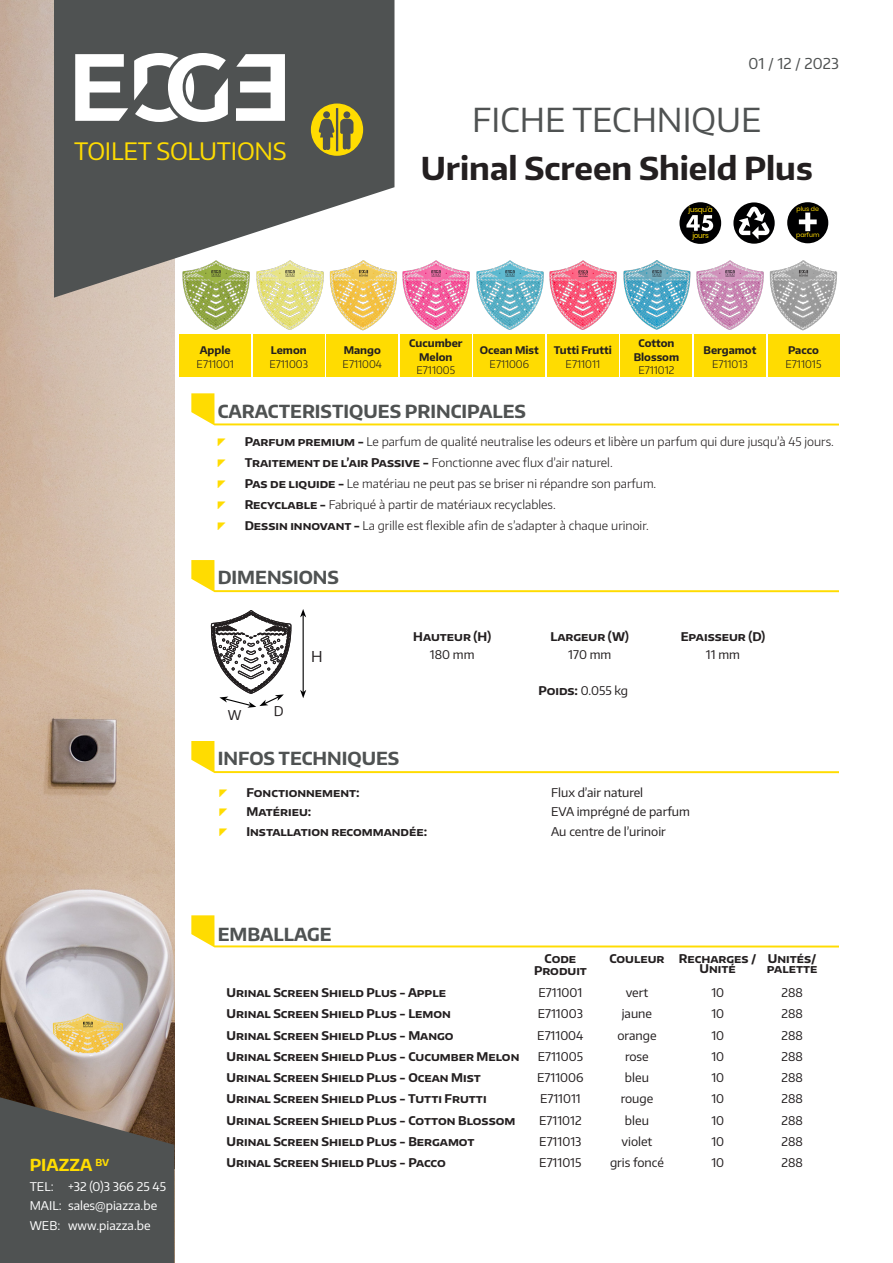
<style>
.page{position:relative;width:893px;height:1263px;background:#fff}
.page>*{position:absolute;margin:0;border:0;box-sizing:border-box;transform-origin:0 0}
.t1{font:33px "Encode Sans Normal";color:#4f5252}
.t2{font:700 31.5px "Encode Sans Normal";color:#231f20}
.t3{font:24px "Encode Sans Normal";letter-spacing:-.01em;color:#ffdc01}
.t4{font:700 18px "Encode Sans Normal";color:#4f5252}
.t5{font:700 16.5px "Encode Sans Normal";color:#ffdc01}
.t6{font:15px "Encode Sans Normal";color:#4f5252}
.t7{font:15px "Encode Sans Normal";color:#231f20}
.t8{font:13.5px "Encode Sans Normal";color:#231f20}
.t9{font:700 12px "Encode Sans Normal";color:#231f20}
.t10{font:300 12px "Encode Sans Normal";color:#231f20}
.t11{font:12px "Encode Sans Normal";color:#231f20}
.t12{font:12px "Encode Sans Normal";color:#fff}
.t13{font:12px "toonarrow";color:#ffdc01}
.t14{font:700 10.5px/13.5px "Encode Sans Normal";color:#231f20;text-align:center}
.t15{font:300 10.5px/13.5px "Encode Sans Normal";color:#231f20}
.t16{font:7.2px "Poppins";letter-spacing:-.04em;color:#ffdc01}
.t17{font:6.3px "Poppins";color:#ffdc01}
.s1{font-weight:700}
.s2{font-weight:300}
</style>
<div class="page">
<svg style="left:191px;top:393px;width:648px;height:32px"></svg>
<svg style="left:191px;top:560px;width:648px;height:32px"></svg>
<svg style="left:191px;top:741px;width:648px;height:32px"></svg>
<svg style="left:191px;top:915px;width:648px;height:32px"></svg>
<svg style="left:679px;top:202px;width:42px;height:42px"></svg>
<svg style="left:787px;top:202px;width:41px;height:41px"></svg>
<svg style="left:733px;top:202px;width:42px;height:42px"></svg>
<img style="left:0;top:0;width:175px;height:1263px">
<svg style="left:54px;top:0;width:340px;height:298px;background:#666968"></svg>
<svg style="left:75px;top:53px;width:210px;height:69px"></svg>
<svg style="left:311px;top:104px;width:52px;height:52px;background:#a59629"></svg>
<svg style="left:0;top:1097px;width:174px;height:166px;background:#575653"></svg>
<div style="left:180px;top:334px;width:71px;height:42px;background:#ffdc01"></div>
<div style="left:253px;top:334px;width:71px;height:43px;background:#ffdc01"></div>
<div style="left:327px;top:334px;width:71px;height:43px;background:#ffdc01"></div>
<div style="left:400px;top:334px;width:71px;height:43px;background:#ffdc01"></div>
<div style="left:474px;top:334px;width:71px;height:43px;background:#ffdc01"></div>
<div style="left:547px;top:334px;width:71px;height:43px;background:#ffdc01"></div>
<div style="left:621px;top:334px;width:71px;height:43px;background:#ffdc01"></div>
<div style="left:694px;top:334px;width:71px;height:43px;background:#ffdc01"></div>
<div style="left:768px;top:334px;width:71px;height:43px;background:#ffdc01"></div>
<img style="left:181px;top:260px;width:71px;height:70px">
<img style="left:254px;top:260px;width:71px;height:70px">
<img style="left:327px;top:260px;width:71px;height:71px">
<img style="left:402px;top:260px;width:68px;height:70px">
<img style="left:476px;top:260px;width:68px;height:70px">
<img style="left:549px;top:260px;width:68px;height:70px">
<img style="left:623px;top:260px;width:68px;height:70px">
<img style="left:696px;top:260px;width:68px;height:70px">
<img style="left:769px;top:260px;width:69px;height:71px">
<svg style="left:211px;top:610px;width:80px;height:98px"></svg>
<hr style="left:303px;top:615px;width:1px;height:77px;background:#000001">
<svg style="left:300px;top:609px;width:6px;height:8px"></svg>
<svg style="left:300px;top:690px;width:6px;height:8px"></svg>
<p class="t6" style="left:748px;top:54px;width:92px">01 / 12 / 2023</p>
<p class="t3" style="left:74px;top:135px;width:214px">TOILET SOLUTIONS</p>
<p class="t1" style="left:472px;top:98px;width:291px">FICHE TECHNIQUE</p>
<p class="t2" style="left:421px;top:147px;width:394px">Urinal Screen Shield Plus</p>
<p class="t16" style="left:689px;top:206px;width:25px">jusqu'à</p>
<p class="t16" style="left:692px;top:232px;width:18px">jours</p>
<p class="t17" style="left:796px;top:206px;width:24px">plus de</p>
<p class="t17" style="left:796px;top:232px;width:25px">parfum</p>
<p class="t15" style="left:197px;top:343px;width:39px;text-align:center"><span class="s1">Apple<br></span>E711001</p>
<p class="t15" style="left:270px;top:343px;width:40px"><span class="s1">Lemon<br></span>E711003</p>
<p class="t15" style="left:343px;top:343px;width:41px"><span class="s1">Mango<br></span>E711004</p>
<p class="t14" style="left:409px;top:336px;width:55px">Cucumber<br>Melon<br><span class="s2">E711005</span></p>
<p class="t14" style="left:480px;top:343px;width:60px">Ocean Mist<br><span class="s2">E711006</span></p>
<p class="t14" style="left:554px;top:343px;width:60px">Tutti Frutti<br><span class="s2">E711011</span></p>
<p class="t14" style="left:634px;top:336px;width:47px">Cotton<br>Blossom<br><span class="s2">E711012</span></p>
<p class="t14" style="left:703px;top:343px;width:54px">Bergamot<br><span class="s2">E711013</span></p>
<p class="t15" style="left:785px;top:343px;width:37px"><span class="s1">Pacco<br></span>E711015</p>
<p class="t4" style="left:218px;top:399px;width:310px">CARACTERISTIQUES PRINCIPALES</p>
<p class="t13" style="left:218px;top:435px;width:10px">A</p>
<p class="t10" style="left:245px;top:433px;width:591px"><span class="s1">Parfum premium -</span> Le parfum de qualité neutralise les odeurs et libère un parfum qui dure jusqu’à 45 jours.</p>
<p class="t13" style="left:218px;top:456px;width:10px">A</p>
<p class="t10" style="left:245px;top:454px;width:370px"><span class="s1">Traitement de l’air Passive -</span> Fonctionne avec flux d’air naturel.</p>
<p class="t13" style="left:218px;top:477px;width:10px">A</p>
<p class="t10" style="left:245px;top:475px;width:413px"><span class="s1">Pas de liquide -</span> Le matériau ne peut pas se briser ni répandre son parfum.</p>
<p class="t13" style="left:218px;top:498px;width:10px">A</p>
<p class="t10" style="left:245px;top:496px;width:313px"><span class="s1">Recyclable -</span> Fabriqué à partir de matériaux recyclables.</p>
<p class="t13" style="left:218px;top:518px;width:10px">A</p>
<p class="t10" style="left:245px;top:517px;width:406px"><span class="s1">Dessin innovant -</span> La grille est flexible afin de s’adapter à chaque urinoir.</p>
<p class="t4" style="left:218px;top:566px;width:123px">DIMENSIONS</p>
<p class="t8" style="left:228px;top:706px;width:15px">W</p>
<p class="t8" style="left:274px;top:702px;width:11px">D</p>
<p class="t7" style="left:311px;top:647px;width:13px">H</p>
<p class="t4" style="left:218px;top:747px;width:183px">INFOS TECHNIQUES</p>
<p class="t9" style="left:413px;top:629px;width:79px">Hauteur (H)</p>
<p class="t9" style="left:551px;top:629px;width:80px">Largeur (W)</p>
<p class="t9" style="left:681px;top:629px;width:86px">Epaisseur (D)</p>
<p class="t11" style="left:430px;top:647px;width:46px">180 mm</p>
<p class="t11" style="left:568px;top:647px;width:45px">170 mm</p>
<p class="t11" style="left:706px;top:647px;width:36px">11 mm</p>
<p class="t11" style="left:538px;top:682px;width:91px"><span class="s1">Poids:</span> 0.055 kg</p>
<p class="t13" style="left:219px;top:786px;width:10px">A</p>
<p class="t9" style="left:246px;top:784px;width:115px">Fonctionnement:</p>
<p class="t11" style="left:551px;top:784px;width:94px">Flux d’air naturel</p>
<p class="t13" style="left:219px;top:805px;width:10px">A</p>
<p class="t9" style="left:246px;top:804px;width:66px">Matérieu:</p>
<p class="t11" style="left:551px;top:804px;width:140px">EVA imprégné de parfum</p>
<p class="t13" style="left:219px;top:825px;width:10px">A</p>
<p class="t9" style="left:246px;top:823px;width:182px">Installation recommandée:</p>
<p class="t11" style="left:551px;top:823px;width:116px">Au centre de l’urinoir</p>
<p class="t5" style="left:30px;top:1154px;width:81px">PIAZZA <sup>BV</sup></p>
<p class="t12" style="left:30px;top:1178px;width:138px">TEL: +32 (0)3 366 25 45</p>
<p class="t12" style="left:30px;top:1198px;width:129px">MAIL: sales@piazza.be</p>
<p class="t12" style="left:30px;top:1217px;width:122px">WEB: www.piazza.be</p>
<p class="t4" style="left:218px;top:922px;width:115px">EMBALLAGE</p>
<p class="t9" style="left:544px;top:950px;width:33px">Code</p>
<p class="t9" style="left:534px;top:962px;width:55px">Produit</p>
<p class="t9" style="left:609px;top:950px;width:57px">Couleur</p>
<p class="t9" style="left:679px;top:950px;width:79px">Recharges /</p>
<p class="t9" style="left:700px;top:961px;width:38px">Unité</p>
<p class="t9" style="left:768px;top:950px;width:50px">Unités/</p>
<p class="t9" style="left:767px;top:961px;width:52px">palette</p>
<p class="t9" style="left:227px;top:985px;width:221px">Urinal Screen Shield Plus - Apple</p>
<p class="t11" style="left:538px;top:985px;width:45px">E711001</p>
<p class="t11" style="left:626px;top:985px;width:24px">vert</p>
<p class="t11" style="left:711px;top:985px;width:14px">10</p>
<p class="t11" style="left:781px;top:985px;width:23px">288</p>
<p class="t9" style="left:227px;top:1006px;width:226px">Urinal Screen Shield Plus - Lemon</p>
<p class="t11" style="left:538px;top:1006px;width:47px">E711003</p>
<p class="t11" style="left:622px;top:1006px;width:32px">jaune</p>
<p class="t11" style="left:711px;top:1006px;width:14px">10</p>
<p class="t11" style="left:781px;top:1006px;width:23px">288</p>
<p class="t9" style="left:227px;top:1027px;width:229px">Urinal Screen Shield Plus - Mango</p>
<p class="t11" style="left:537px;top:1027px;width:48px">E711004</p>
<p class="t11" style="left:617px;top:1027px;width:41px">orange</p>
<p class="t11" style="left:711px;top:1027px;width:14px">10</p>
<p class="t11" style="left:781px;top:1027px;width:23px">288</p>
<p class="t9" style="left:227px;top:1048px;width:294px">Urinal Screen Shield Plus - Cucumber Melon</p>
<p class="t11" style="left:538px;top:1048px;width:47px">E711005</p>
<p class="t11" style="left:625px;top:1048px;width:25px">rose</p>
<p class="t11" style="left:711px;top:1048px;width:14px">10</p>
<p class="t11" style="left:781px;top:1048px;width:23px">288</p>
<p class="t9" style="left:227px;top:1070px;width:256px">Urinal Screen Shield Plus - Ocean Mist</p>
<p class="t11" style="left:537px;top:1070px;width:48px">E711006</p>
<p class="t11" style="left:625px;top:1070px;width:25px">bleu</p>
<p class="t11" style="left:711px;top:1070px;width:14px">10</p>
<p class="t11" style="left:781px;top:1070px;width:23px">288</p>
<p class="t9" style="left:227px;top:1091px;width:261px">Urinal Screen Shield Plus - Tutti Frutti</p>
<p class="t11" style="left:540px;top:1091px;width:42px">E711011</p>
<p class="t11" style="left:621px;top:1091px;width:34px">rouge</p>
<p class="t11" style="left:711px;top:1091px;width:14px">10</p>
<p class="t11" style="left:781px;top:1091px;width:23px">288</p>
<p class="t9" style="left:227px;top:1112px;width:290px">Urinal Screen Shield Plus - Cotton Blossom</p>
<p class="t11" style="left:539px;top:1112px;width:44px">E711012</p>
<p class="t11" style="left:625px;top:1112px;width:25px">bleu</p>
<p class="t11" style="left:711px;top:1112px;width:14px">10</p>
<p class="t11" style="left:781px;top:1112px;width:23px">288</p>
<p class="t9" style="left:227px;top:1133px;width:249px">Urinal Screen Shield Plus - Bergamot</p>
<p class="t11" style="left:539px;top:1133px;width:44px">E711013</p>
<p class="t11" style="left:621px;top:1133px;width:32px">violet</p>
<p class="t11" style="left:711px;top:1133px;width:14px">10</p>
<p class="t11" style="left:781px;top:1133px;width:23px">288</p>
<p class="t9" style="left:227px;top:1155px;width:221px">Urinal Screen Shield Plus - Pacco</p>
<p class="t11" style="left:539px;top:1155px;width:44px">E711015</p>
<p class="t11" style="left:610px;top:1155px;width:55px">gris foncé</p>
<p class="t11" style="left:711px;top:1155px;width:14px">10</p>
<p class="t11" style="left:781px;top:1155px;width:23px">288</p>
</div>
